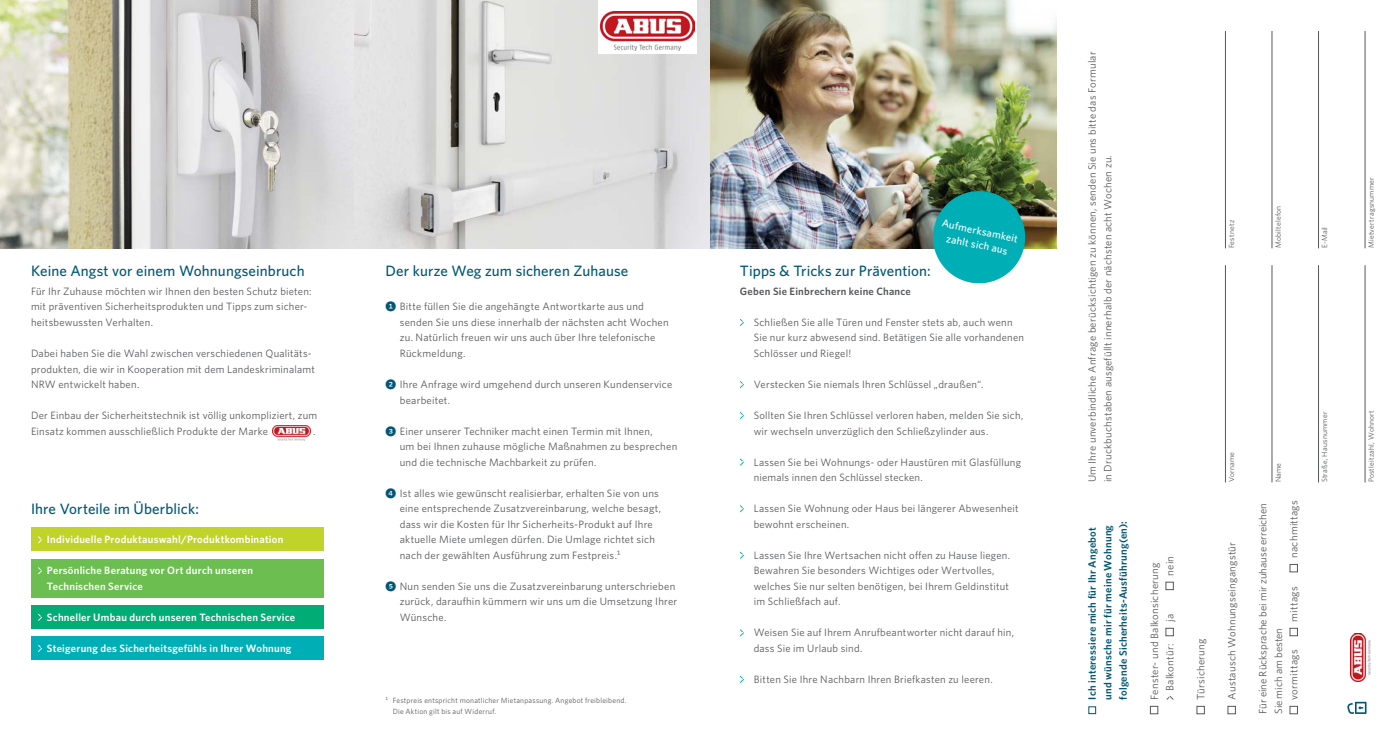
<style>
.page{position:relative;width:1397px;height:745px;background:#fff}
.page>*{position:absolute;margin:0;border:0;box-sizing:border-box;transform-origin:0 0}
._03_subhead{font:500 15px "Whitney";letter-spacing:.005em;color:#005775}
._02_copytext{font:10.62px/15.5px "Whitney";letter-spacing:.02em;color:#57585a}
._15_copytext_einzug{font:10.62px/15.5px "Whitney";letter-spacing:.02em;color:#57585a}
._05_kastentext{font:600 10.62px "Whitney";letter-spacing:.025em;color:#fff}
._17_copytext_bold_ei{font:600 10.62px/15.5px "Whitney";letter-spacing:.025em;color:#005775}
._15_copytext_einzug-2{font:10.62px/15.5px "Whitney";color:#57585a}
._12_copytext_bold{font:600 10.62px "Whitney";letter-spacing:.025em;color:#57585a}
._06_stoerertext{font:500 10.62px/13.8px "Whitney";color:#fff;text-align:center}
._14_hinweistext_fußn{font:7.5px/11.2px "Whitney";letter-spacing:.035em;color:#57585a}
._18_postkarten_unter{font:7.5px "Whitney";letter-spacing:.035em;color:#57585a}
.s1{font-family:"Whitney Index Black Rd Bd";color:#005775}
</style>
<div class="page">
<div style="left:1149px;top:705px;width:8px;height:8px;border:1px solid #57585a"></div>
<svg style="left:1167px;top:696px;width:6px;height:3px"></svg>
<div style="left:1289px;top:564px;width:8px;height:7px;border:1px solid #57585a"></div>
<hr style="left:1224px;top:265px;width:1px;height:217px;background:#57585a">
<hr style="left:1271px;top:265px;width:1px;height:217px;background:#57585a">
<hr style="left:1317px;top:265px;width:1px;height:217px;background:#57585a">
<hr style="left:1364px;top:265px;width:1px;height:217px;background:#57585a">
<hr style="left:1224px;top:31px;width:1px;height:217px;background:#57585a">
<hr style="left:1271px;top:31px;width:1px;height:217px;background:#57585a">
<hr style="left:1317px;top:31px;width:1px;height:217px;background:#57585a">
<hr style="left:1364px;top:31px;width:1px;height:217px;background:#57585a">
<img style="left:0;top:0;width:1056px;height:248px">
<svg style="left:740px;top:319px;width:3px;height:7px"></svg>
<svg style="left:740px;top:381px;width:3px;height:7px"></svg>
<svg style="left:740px;top:412px;width:3px;height:7px"></svg>
<svg style="left:740px;top:458px;width:3px;height:7px"></svg>
<svg style="left:740px;top:505px;width:3px;height:7px"></svg>
<svg style="left:740px;top:551px;width:3px;height:7px"></svg>
<svg style="left:740px;top:629px;width:3px;height:7px"></svg>
<svg style="left:740px;top:676px;width:3px;height:6px"></svg>
<svg style="left:928px;top:187px;width:101px;height:97px;background:#2ea6a6"></svg>
<svg style="left:354px;top:0;width:355px;height:248px;background:#d9d9d8"></svg>
<div style="left:598px;top:0;width:98px;height:54px;background:#fff"></div>
<img style="left:600px;top:12px;width:94px;height:38px">
<svg style="left:1347px;top:701px;width:19px;height:12px"></svg>
<img style="left:1350px;top:633px;width:19px;height:48px">
<svg style="left:278px;top:427px;width:33px;height:14px"></svg>
<img style="left:272px;top:425px;width:38px;height:15px">
<div style="left:31px;top:527px;width:293px;height:23px;background:#c0d32b"></div>
<div style="left:31px;top:558px;width:293px;height:39px;background:#6cbe50"></div>
<div style="left:31px;top:605px;width:293px;height:23px;background:#02ad75"></div>
<div style="left:31px;top:636px;width:292px;height:23px;background:#00aeb6"></div>
<svg style="left:38px;top:536px;width:4px;height:7px"></svg>
<svg style="left:38px;top:567px;width:4px;height:7px"></svg>
<svg style="left:38px;top:613px;width:4px;height:7px"></svg>
<svg style="left:38px;top:645px;width:4px;height:6px"></svg>
<p class="_03_subhead" style="left:31px;top:260px;width:275px">Keine Angst vor einem Wohnungseinbruch</p>
<p class="_02_copytext" style="left:31px;top:283px;width:282px">Für Ihr Zuhause möchten wir Ihnen den besten Schutz bieten: mit präventiven Sicherheitsprodukten und Tipps zum sicher&shy;heitsbewussten Verhalten.</p>
<p class="_02_copytext" style="left:31px;top:345px;width:285px">Dabei haben Sie die Wahl zwischen verschiedenen Qualitäts&shy;produkten, die wir in Kooperation mit dem Landeskriminalamt<br>NRW entwickelt haben.</p>
<p class="_02_copytext" style="left:31px;top:407px;width:287px">Der Einbau der Sicherheitstechnik ist völlig unkompliziert, zum<br>Einsatz kommen ausschließlich Produkte der Marke</p>
<p class="_02_copytext" style="left:313px;top:422px;width:4px">.</p>
<p class="_03_subhead" style="left:31px;top:498px;width:169px">Ihre Vorteile im Überblick:</p>
<p class="_05_kastentext" style="left:47px;top:532px;width:238px">Individuelle Produktauswahl/Produktkombination</p>
<p class="_05_kastentext" style="left:47px;top:563px;width:208px">Persönliche Beratung vor Ort durch unseren</p>
<p class="_05_kastentext" style="left:47px;top:578px;width:97px">Technischen Service</p>
<p class="_05_kastentext" style="left:47px;top:609px;width:250px">Schneller Umbau durch unseren Technischen Service</p>
<p class="_05_kastentext" style="left:47px;top:640px;width:246px">Steigerung des Sicherheitsgefühls in Ihrer Wohnung</p>
<p class="_03_subhead" style="left:385px;top:260px;width:244px">Der kurze Weg zum sicheren Zuhause</p>
<p class="_15_copytext_einzug" style="left:400px;top:298px;width:270px;text-indent:-14px"><span class="s1">1</span> Bitte füllen Sie die angehängte Antwortkarte aus und senden Sie uns diese innerhalb der nächsten acht Wochen zu. Natürlich freuen wir uns auch über Ihre telefonische Rückmeldung.</p>
<p class="_15_copytext_einzug" style="left:400px;top:376px;width:274px;text-indent:-14px"><span class="s1">2</span> Ihre Anfrage wird umgehend durch unseren Kundenservice bearbeitet.</p>
<p class="_15_copytext_einzug" style="left:400px;top:422px;width:279px;text-indent:-14px"><span class="s1">3</span> Einer unserer Techniker macht einen Termin mit Ihnen,<br>um bei Ihnen zuhause mögliche Maßnahmen zu besprechen und die technische Machbarkeit zu prüfen.</p>
<p class="_15_copytext_einzug" style="left:400px;top:484px;width:263px;text-indent:-14px"><span class="s1">4</span> Ist alles wie gewünscht realisierbar, erhalten Sie von uns eine entsprechende Zusatzvereinbarung, welche besagt, dass wir die Kosten für Ihr Sicherheits-Produkt auf Ihre aktuelle Miete umlegen dürfen. Die Umlage richtet sich nach der gewählten Ausführung zum Festpreis.¹</p>
<p class="_15_copytext_einzug" style="left:400px;top:577px;width:279px;text-indent:-14px"><span class="s1">5</span> Nun senden Sie uns die Zusatzvereinbarung unterschrieben zurück, daraufhin kümmern wir uns um die Umsetzung Ihrer<br>Wünsche.</p>
<p class="_14_hinweistext_fußn" style="left:392px;top:693px;width:235px;text-indent:-7px">¹ Festpreis entspricht monatlicher Mietanpassung. Angebot freibleibend.<br>Die Aktion gilt bis auf Widerruf.</p>
<p class="_06_stoerertext" style="left:943px;top:216px;width:79px;rotate:12deg">Aufmerksamkeit zahlt sich aus</p>
<p class="_03_subhead" style="left:739px;top:260px;width:192px">Tipps &amp; Tricks zur Prävention:</p>
<p class="_12_copytext_bold" style="left:739px;top:284px;width:172px">Geben Sie Einbrechern keine Chance</p>
<p class="_02_copytext" style="left:753px;top:314px;width:260px">Schließen Sie alle Türen und Fenster stets ab, auch wenn</p>
<p class="_02_copytext" style="left:753px;top:329px;width:272px">Sie nur kurz abwesend sind. Betätigen Sie alle vorhandenen</p>
<p class="_02_copytext" style="left:753px;top:345px;width:99px">Schlösser und Riegel!</p>
<p class="_02_copytext" style="left:753px;top:376px;width:231px">Verstecken Sie niemals Ihren Schlüssel „draußen“.</p>
<p class="_02_copytext" style="left:753px;top:407px;width:271px">Sollten Sie Ihren Schlüssel verloren haben, melden Sie sich,</p>
<p class="_02_copytext" style="left:753px;top:422px;width:236px">wir wechseln unverzüglich den Schließzylinder aus.</p>
<p class="_02_copytext" style="left:753px;top:453px;width:269px">Lassen Sie bei Wohnungs- oder Haustüren mit Glasfüllung</p>
<p class="_02_copytext" style="left:753px;top:469px;width:170px">niemals innen den Schlüssel stecken.</p>
<p class="_02_copytext" style="left:753px;top:500px;width:266px">Lassen Sie Wohnung oder Haus bei längerer Abwesenheit</p>
<p class="_02_copytext" style="left:753px;top:515px;width:97px">bewohnt erscheinen.</p>
<p class="_02_copytext" style="left:753px;top:546px;width:258px">Lassen Sie Ihre Wertsachen nicht offen zu Hause liegen.<br>Bewahren Sie besonders Wichtiges oder Wertvolles,</p>
<p class="_02_copytext" style="left:753px;top:577px;width:257px">welches Sie nur selten benötigen, bei Ihrem Geldinstitut</p>
<p class="_02_copytext" style="left:753px;top:593px;width:88px">im Schließfach auf.</p>
<p class="_02_copytext" style="left:753px;top:624px;width:262px">Weisen Sie auf Ihrem Anrufbeantworter nicht darauf hin, dass Sie im Urlaub sind.</p>
<p class="_02_copytext" style="left:753px;top:670px;width:240px">Bitten Sie Ihre Nachbarn Ihren Briefkasten zu leeren.</p>
<p class="_02_copytext" style="left:1084px;top:482px;width:432px;rotate:-90deg">Um Ihre unverbindliche Anfrage berücksichtigen zu können, senden Sie uns bitte das Formular in Druckbuchstaben ausgefüllt innerhalb der nächsten acht Wochen zu.</p>
<p class="_17_copytext_bold_ei" style="left:1084px;top:699px;width:180px;rotate:-90deg">Ich interessiere mich für Ihr Angebot und wünsche mir für meine Wohnung folgende Sicherheits-Ausführung(en):</p>
<p class="_15_copytext_einzug" style="left:1161px;top:575px;width:21px;rotate:-90deg">nein</p>
<p class="_15_copytext_einzug" style="left:1146px;top:699px;width:138px;rotate:-90deg">Fenster- und Balkonsicherung</p>
<p class="_15_copytext_einzug" style="left:1161px;top:621px;width:9px;rotate:-90deg">ja</p>
<p class="_15_copytext_einzug" style="left:1161px;top:690px;width:48px;rotate:-90deg">Balkontür:</p>
<p class="_15_copytext_einzug" style="left:1192px;top:699px;width:63px;rotate:-90deg">Türsicherung</p>
<p class="_18_postkarten_unter" style="left:1226px;top:248px;width:30px;rotate:-90deg">Festnetz</p>
<p class="_18_postkarten_unter" style="left:1272px;top:248px;width:44px;rotate:-90deg">Mobiltelefon</p>
<p class="_18_postkarten_unter" style="left:1226px;top:482px;width:32px;rotate:-90deg">Vorname</p>
<p class="_18_postkarten_unter" style="left:1272px;top:482px;width:21px;rotate:-90deg">Name</p>
<p class="_15_copytext_einzug" style="left:1223px;top:699px;width:159px;rotate:-90deg">Austausch Wohnungseingangstür</p>
<p class="_15_copytext_einzug" style="left:1285px;top:557px;width:59px;rotate:-90deg">nachmittags</p>
<p class="_15_copytext_einzug-2" style="left:1254px;top:713px;width:212px;rotate:-90deg">Für eine Rücksprache bei mir zuhause erreichen<br>Sie mich am besten</p>
<p class="_15_copytext_einzug" style="left:1285px;top:621px;width:37px;rotate:-90deg">mittags</p>
<p class="_15_copytext_einzug" style="left:1285px;top:699px;width:52px;rotate:-90deg">vormittags</p>
<p class="_18_postkarten_unter" style="left:1319px;top:248px;width:23px;rotate:-90deg">E-Mail</p>
<p class="_18_postkarten_unter" style="left:1365px;top:248px;width:73px;rotate:-90deg">Mietvertragsnummer</p>
<p class="_18_postkarten_unter" style="left:1319px;top:482px;width:72px;rotate:-90deg">Straße, Hausnummer</p>
<p class="_18_postkarten_unter" style="left:1365px;top:482px;width:74px;rotate:-90deg">Postleitzahl, Wohnort</p>
</div>
